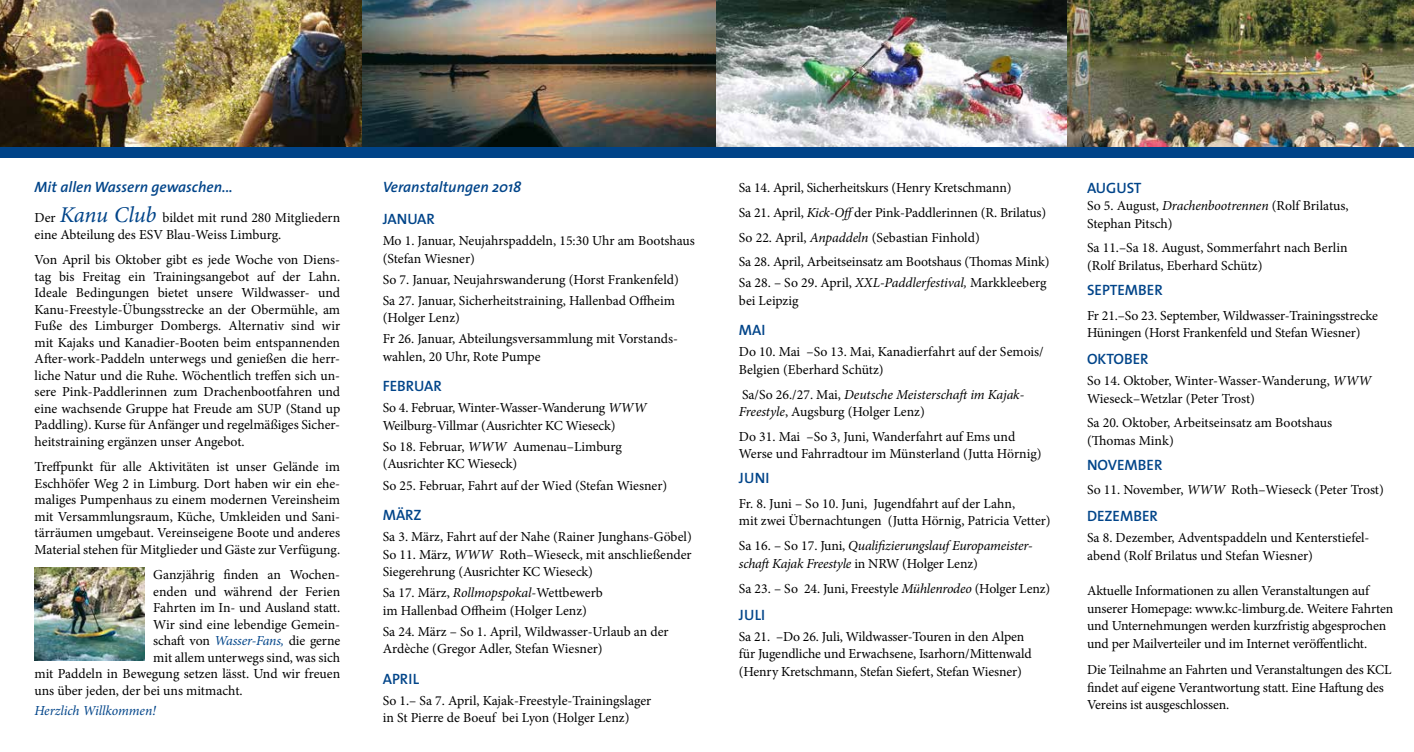
<style>
.page{position:relative;width:1414px;height:752px;background:#fff}
.page>*{position:absolute;margin:0;border:0;box-sizing:border-box;transform-origin:0 0}
.t1{font:600 15px "The Sans";color:#004489}
.t2{font:italic 600 15px "The Sans";color:#004489}
.t3{font:13.75px/17.5px "Minion Pro";letter-spacing:-.005em;color:#000}
.t4{font:italic 13.75px/17.5px "Minion Pro";letter-spacing:-.015em;color:#000}
.t5{font:italic 13.75px "Minion Pro";letter-spacing:-.005em;color:#004489}
.s1{font-style:italic;font-size:22.5px;color:#004489}
.s2{font-style:italic;color:#004489}
.s3{font-style:italic}
.s4{font-style:normal}
</style>
<div class="page">
<img style="left:716px;top:0;width:698px;height:147px">
<img style="left:361px;top:0;width:355px;height:147px">
<img style="left:0;top:0;width:361px;height:147px">
<div style="left:0;top:147px;width:1414px;height:11px;background:#004489"></div>
<img style="left:35px;top:567px;width:109px;height:93px">
<p class="t2" style="left:35px;top:174px;width:200px">Mit allen Wassern gewaschen...</p>
<p class="t3" style="left:35px;top:210px;width:307px;line-height:16.5px">Der <span class="s1">Kanu Club</span> bildet mit rund 280 Mitgliedern eine Abteilung des ESV Blau-Weiss Limburg.</p>
<p class="t3" style="left:35px;top:251px;width:307px;line-height:16.5px;text-align:justify">Von April bis Oktober gibt es jede Woche von Diens&shy;tag bis Freitag ein Trainingsangebot auf der Lahn.<br>Ideale Bedingungen bietet unsere Wildwasser- und Kanu-Freestyle-Übungsstrecke an der Obermühle, am Fuße des Limburger Dombergs. Alternativ sind wir mit Kajaks und Kanadier-Booten beim entspannenden After-work-Paddeln unterwegs und genießen die herr&shy;liche Natur und die Ruhe. Wöchentlich treffen sich un&shy;sere Pink-Paddlerinnen zum Drachenbootfahren und eine wachsende Gruppe hat Freude am SUP (Stand up Paddling). Kurse für Anfänger und regelmäßiges Sicher&shy;heitstraining ergänzen unser Angebot.</p>
<p class="t3" style="left:35px;top:458px;width:307px;line-height:16.5px;text-align:justify">Treffpunkt für alle Aktivitäten ist unser Gelände im Eschhöfer Weg 2 in Limburg. Dort haben wir ein ehe&shy;maliges Pumpenhaus zu einem modernen Vereinsheim mit Versammlungsraum, Küche, Umkleiden und Sani&shy;tärräumen umgebaut. Vereinseigene Boote und anderes Material stehen für Mitglieder und Gäste zur Verfügung.</p>
<p class="t3" style="left:153px;top:566px;width:187px">Ganzjährig finden an Wochen-</p>
<p class="t3" style="left:153px;top:582px;width:188px">enden und während der Ferien</p>
<p class="t3" style="left:153px;top:599px;width:188px">Fahrten im In- und Ausland statt.</p>
<p class="t3" style="left:153px;top:615px;width:188px">Wir sind eine lebendige Gemein-</p>
<p class="t3" style="left:153px;top:632px;width:188px">schaft von <span class="s2">Wasser-Fans,</span> die gerne</p>
<p class="t3" style="left:153px;top:648px;width:188px">mit allem unterwegs sind, was sich</p>
<p class="t3" style="left:35px;top:665px;width:307px">mit Paddeln in Bewegung setzen lässt. Und wir freuen</p>
<p class="t3" style="left:35px;top:681px;width:210px">uns über jeden, der bei uns mitmacht.</p>
<p class="t5" style="left:35px;top:700px;width:123px">Herzlich Willkommen!</p>
<p class="t2" style="left:383px;top:174px;width:140px">Veranstaltungen 2018</p>
<p class="t1" style="left:383px;top:206px;width:54px">JANUAR</p>
<p class="t3" style="left:383px;top:232px;width:314px">Mo 1. Januar, Neujahrspaddeln, 15:30 Uhr am Bootshaus (Stefan Wiesner)</p>
<p class="t3" style="left:383px;top:269px;width:298px;line-height:21px">So 7. Januar, Neujahrswanderung (Horst Frankenfeld)<br>Sa 27. Januar, Sicherheitstraining, Hallenbad Offheim</p>
<p class="t3" style="left:383px;top:307px;width:297px;line-height:21px">(Holger Lenz)<br>Fr 26. Januar, Abteilungsversammlung mit Vorstands-</p>
<p class="t3" style="left:383px;top:347px;width:159px">wahlen, 20 Uhr, Rote Pumpe</p>
<p class="t1" style="left:383px;top:373px;width:61px">FEBRUAR</p>
<p class="t3" style="left:383px;top:399px;width:266px">So 4. Februar, Winter-Wasser-Wanderung <span class="s3">WWW<br></span>Weilburg-Villmar (Ausrichter KC Wieseck)</p>
<p class="t3" style="left:383px;top:437px;width:241px">So 18. Februar, <span class="s3">WWW</span> Aumenau–Limburg (Ausrichter KC Wieseck)</p>
<p class="t3" style="left:383px;top:476px;width:286px">So 25. Februar, Fahrt auf der Wied (Stefan Wiesner)</p>
<p class="t1" style="left:383px;top:502px;width:40px">MÄRZ</p>
<p class="t3" style="left:383px;top:527px;width:310px;text-align:justify">Sa 3. März, Fahrt auf der Nahe (Rainer Junghans-Göbel)<br>So 11. März, <span class="s3">WWW</span> Roth–Wieseck, mit anschließender Siegerehrung (Ausrichter KC Wieseck)</p>
<p class="t3" style="left:383px;top:583px;width:222px">Sa 17. März, <span class="s3">Rollmopspokal</span>-Wettbewerb im Hallenbad Offheim (Holger Lenz)</p>
<p class="t3" style="left:383px;top:622px;width:287px">Sa 24. März – So 1. April, Wildwasser-Urlaub an der<br>Ardèche (Gregor Adler, Stefan Wiesner)</p>
<p class="t1" style="left:383px;top:665px;width:38px">APRIL</p>
<p class="t3" style="left:383px;top:691px;width:270px">So 1.– Sa 7. April, Kajak-Freestyle-Trainingslager in St Pierre de Boeuf bei Lyon (Holger Lenz)</p>
<p class="t3" style="left:739px;top:176px;width:312px;line-height:24.6px">Sa 14. April, Sicherheitskurs (Henry Kretschmann)<br>Sa 21. April, <span class="s3">Kick-Off</span>der Pink-Paddlerinnen (R. Brilatus)<br>So 22. April, <span class="s3">Anpaddeln</span> (Sebastian Finhold)<br>Sa 28. April, Arbeitseinsatz am Bootshaus (Thomas Mink)</p>
<p class="t3" style="left:739px;top:274px;width:309px">Sa 28. – So 29. April, <span class="s3">XXL-Paddlerfestival,</span> Markkleeberg bei Leipzig</p>
<p class="t1" style="left:739px;top:317px;width:28px">MAI</p>
<p class="t3" style="left:739px;top:343px;width:306px">Do 10. Mai –So 13. Mai, Kanadierfahrt auf der Semois/<br>Belgien (Eberhard Schütz)</p>
<p class="t4" style="left:739px;top:385px;width:287px"><span class="s4">Sa/So 26./27. Mai,</span> Deutsche Meisterschaft im Kajak-<br>Freestyle<span class="s4">, Augsburg (Holger Lenz)</span></p>
<p class="t3" style="left:739px;top:427px;width:304px">Do 31. Mai –So 3, Juni, Wanderfahrt auf Ems und<br>Werse und Fahrradtour im Münsterland (Jutta Hörnig)</p>
<p class="t1" style="left:739px;top:465px;width:32px">JUNI</p>
<p class="t3" style="left:739px;top:494px;width:313px">Fr. 8. Juni – So 10. Juni, Jugendfahrt auf der Lahn,<br>mit zwei Übernachtungen (Jutta Hörnig, Patricia Vetter)</p>
<p class="t4" style="left:739px;top:536px;width:295px"><span class="s4">Sa 16. – So 17. Juni,</span> Qualifizierungslauf Europameister&shy;schaft Kajak Freestyle <span class="s4">in NRW (Holger Lenz)</span></p>
<p class="t3" style="left:739px;top:579px;width:313px">Sa 23. – So 24. Juni, Freestyle <span class="s3">Mühlenrodeo</span> (Holger Lenz)</p>
<p class="t1" style="left:739px;top:601px;width:28px">JULI</p>
<p class="t3" style="left:739px;top:627px;width:294px">Sa 21. –Do 26. Juli, Wildwasser-Touren in den Alpen für Jugendliche und Erwachsene, Isarhorn/Mittenwald (Henry Kretschmann, Stefan Siefert, Stefan Wiesner)</p>
<p class="t1" style="left:1087px;top:175px;width:56px">AUGUST</p>
<p class="t3" style="left:1087px;top:197px;width:263px">So 5. August, <span class="s3">Drachenbootrennen</span> (Rolf Brilatus,<br>Stephan Pitsch)</p>
<p class="t3" style="left:1087px;top:239px;width:262px">Sa 11.–Sa 18. August, Sommerfahrt nach Berlin (Rolf Brilatus, Eberhard Schütz)</p>
<p class="t1" style="left:1087px;top:277px;width:77px">SEPTEMBER</p>
<p class="t3" style="left:1087px;top:306px;width:292px">Fr 21.–So 23. September, Wildwasser-Trainingsstrecke<br>Hüningen (Horst Frankenfeld und Stefan Wiesner)</p>
<p class="t1" style="left:1087px;top:346px;width:63px">OKTOBER</p>
<p class="t3" style="left:1087px;top:372px;width:286px">So 14. Oktober, Winter-Wasser-Wanderung, <span class="s3">WWW<br></span>Wieseck–Wetzlar (Peter Trost)</p>
<p class="t3" style="left:1087px;top:414px;width:247px">Sa 20. Oktober, Arbeitseinsatz am Bootshaus (Thomas Mink)</p>
<p class="t1" style="left:1087px;top:452px;width:77px">NOVEMBER</p>
<p class="t3" style="left:1087px;top:481px;width:298px">So 11. November, <span class="s3">WWW</span> Roth–Wieseck (Peter Trost)</p>
<p class="t1" style="left:1087px;top:503px;width:72px">DEZEMBER</p>
<p class="t3" style="left:1087px;top:529px;width:284px">Sa 8. Dezember, Adventspaddeln und Kenterstiefel&shy;abend (Rolf Brilatus und Stefan Wiesner)</p>
<p class="t3" style="left:1087px;top:581px;width:308px">Aktuelle Informationen zu allen Veranstaltungen auf unserer Homepage: www.kc-limburg.de. Weitere Fahrten und Unternehmungen werden kurzfristig abgesprochen und per Mailverteiler und im Internet veröffentlicht.</p>
<p class="t3" style="left:1087px;top:660px;width:306px">Die Teilnahme an Fahrten und Veranstaltungen des KCL findet auf eigene Verantwortung statt. Eine Haftung des<br>Vereins ist ausgeschlossen.</p>
</div>
